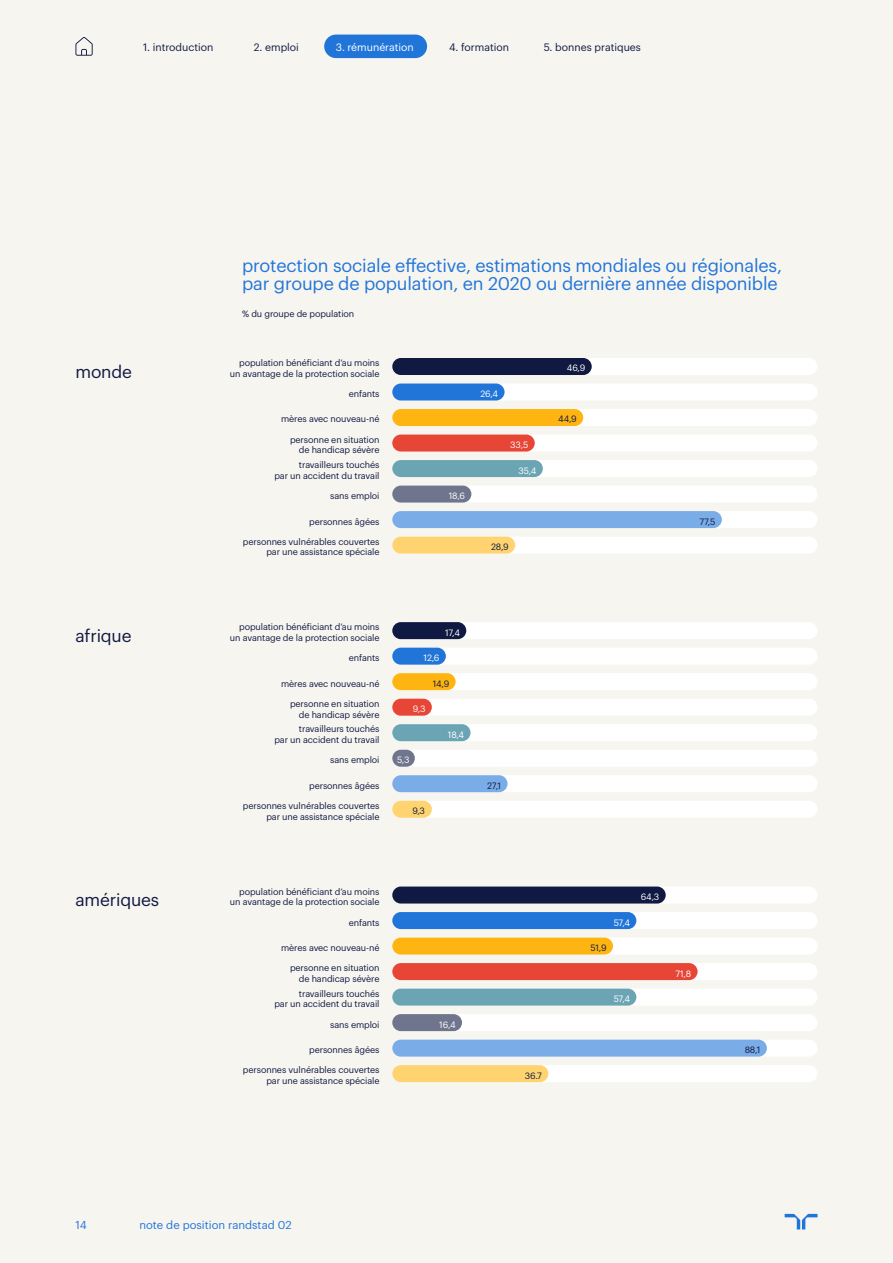
<style>
.page{position:relative;width:893px;height:1263px;background:#f7f5f0}
.page>*{position:absolute;margin:0;border:0;box-sizing:border-box;transform-origin:0 0}
.SubSub_Head{font:18px/18px "Graphik";letter-spacing:-.01em;color:#2175d9}
.Introduction{font:17.25px "Graphik";letter-spacing:-.01em;color:#0f1941}
.t1{font:11.25px "Graphik";color:#2175d9}
.t2{font:10.5px "Graphik";color:#0f1941}
.t3{font:10.5px "Graphik";color:#fff}
.Bodycopy{font:9px/10.8px "Graphik";letter-spacing:-.01em;color:#0f1941;text-align:right}
.Bodycopy-2{font:9px "Graphik";letter-spacing:-.01em;color:#fff}
</style>
<div class="page">
<div style="left:392px;top:434px;width:425px;height:18px;background:#fff;border-radius:9px"></div>
<div style="left:392px;top:537px;width:425px;height:17px;background:#fff;border-radius:9px"></div>
<div style="left:392px;top:383px;width:425px;height:17px;background:#fff;border-radius:9px"></div>
<div style="left:392px;top:486px;width:425px;height:17px;background:#fff;border-radius:9px"></div>
<div style="left:392px;top:409px;width:425px;height:17px;background:#fff;border-radius:9px"></div>
<div style="left:392px;top:511px;width:425px;height:17px;background:#fff;border-radius:9px"></div>
<div style="left:392px;top:358px;width:425px;height:17px;background:#fff;border-radius:9px"></div>
<div style="left:392px;top:460px;width:425px;height:17px;background:#fff;border-radius:9px"></div>
<div style="left:392px;top:434px;width:143px;height:18px;background:#e74536;border-radius:9px"></div>
<div style="left:392px;top:537px;width:123px;height:17px;background:#ffd370;border-radius:9px"></div>
<div style="left:392px;top:383px;width:113px;height:17px;background:#2175d9;border-radius:9px"></div>
<div style="left:392px;top:486px;width:79px;height:17px;background:#6f758d;border-radius:9px"></div>
<div style="left:392px;top:409px;width:191px;height:17px;background:#ffb511;border-radius:9px"></div>
<div style="left:392px;top:511px;width:330px;height:17px;background:#7aace8;border-radius:9px"></div>
<div style="left:392px;top:358px;width:200px;height:17px;background:#0f1941;border-radius:9px"></div>
<div style="left:392px;top:460px;width:151px;height:17px;background:#6ba5b4;border-radius:9px"></div>
<div style="left:392px;top:963px;width:425px;height:17px;background:#fff;border-radius:9px"></div>
<div style="left:392px;top:1065px;width:425px;height:17px;background:#fff;border-radius:9px"></div>
<div style="left:392px;top:912px;width:425px;height:17px;background:#fff;border-radius:9px"></div>
<div style="left:392px;top:1014px;width:425px;height:17px;background:#fff;border-radius:9px"></div>
<div style="left:392px;top:937px;width:425px;height:17px;background:#fff;border-radius:9px"></div>
<div style="left:392px;top:1039px;width:425px;height:18px;background:#fff;border-radius:9px"></div>
<div style="left:392px;top:886px;width:425px;height:17px;background:#fff;border-radius:9px"></div>
<div style="left:392px;top:988px;width:425px;height:17px;background:#fff;border-radius:9px"></div>
<div style="left:392px;top:963px;width:306px;height:17px;background:#e74536;border-radius:9px"></div>
<div style="left:392px;top:1065px;width:156px;height:17px;background:#ffd370;border-radius:9px"></div>
<div style="left:392px;top:912px;width:244px;height:17px;background:#2175d9;border-radius:9px"></div>
<div style="left:392px;top:1014px;width:70px;height:17px;background:#6f758d;border-radius:9px"></div>
<div style="left:392px;top:937px;width:221px;height:17px;background:#ffb511;border-radius:9px"></div>
<div style="left:392px;top:1039px;width:375px;height:18px;background:#7aace8;border-radius:9px"></div>
<div style="left:392px;top:886px;width:274px;height:17px;background:#0f1941;border-radius:9px"></div>
<div style="left:392px;top:988px;width:244px;height:17px;background:#6ba5b4;border-radius:9px"></div>
<div style="left:392px;top:699px;width:425px;height:17px;background:#fff;border-radius:9px"></div>
<div style="left:392px;top:801px;width:425px;height:17px;background:#fff;border-radius:9px"></div>
<div style="left:392px;top:648px;width:425px;height:17px;background:#fff;border-radius:9px"></div>
<div style="left:392px;top:750px;width:425px;height:17px;background:#fff;border-radius:9px"></div>
<div style="left:392px;top:673px;width:425px;height:17px;background:#fff;border-radius:9px"></div>
<div style="left:392px;top:775px;width:425px;height:17px;background:#fff;border-radius:9px"></div>
<div style="left:392px;top:622px;width:425px;height:17px;background:#fff;border-radius:9px"></div>
<div style="left:392px;top:724px;width:425px;height:17px;background:#fff;border-radius:9px"></div>
<div style="left:392px;top:699px;width:40px;height:17px;background:#e74536;border-radius:9px"></div>
<div style="left:392px;top:801px;width:40px;height:17px;background:#ffd370;border-radius:9px"></div>
<div style="left:392px;top:648px;width:54px;height:17px;background:#2175d9;border-radius:9px"></div>
<div style="left:392px;top:750px;width:23px;height:17px;background:#6f758d;border-radius:9px"></div>
<div style="left:392px;top:673px;width:64px;height:17px;background:#ffb511;border-radius:9px"></div>
<div style="left:392px;top:775px;width:115px;height:17px;background:#7aace8;border-radius:9px"></div>
<div style="left:392px;top:622px;width:74px;height:17px;background:#0f1941;border-radius:9px"></div>
<div style="left:392px;top:724px;width:78px;height:17px;background:#6ba5b4;border-radius:9px"></div>
<svg style="left:75px;top:37px;width:18px;height:19px"></svg>
<svg style="left:785px;top:1214px;width:32px;height:15px"></svg>
<div style="left:324px;top:35px;width:103px;height:23px;background:#2175d9;border-radius:12px"></div>
<p class="t2" style="left:143px;top:39px;width:72px">1. introduction</p>
<p class="t2" style="left:254px;top:39px;width:47px">2. emploi</p>
<p class="t3" style="left:336px;top:39px;width:80px">3. rémunération</p>
<p class="t2" style="left:449px;top:39px;width:62px">4. formation</p>
<p class="t2" style="left:544px;top:39px;width:99px">5. bonnes pratiques</p>
<p class="Introduction" style="left:75px;top:359px;width:58px">monde</p>
<p class="SubSub_Head" style="left:242px;top:254px;width:541px">protection sociale effective, estimations mondiales ou régionales, par groupe de population, en 2020 ou dernière année disponible</p>
<p class="Bodycopy" style="left:242px;top:307px;width:114px">% du groupe de population</p>
<p class="Bodycopy" style="left:230px;top:357px;width:151px">population bénéficiant d’au moins un avantage de la protection sociale</p>
<p class="Bodycopy-2" style="left:567px;top:361px;width:20px">46,9</p>
<p class="Bodycopy" style="left:349px;top:388px;width:32px">enfants</p>
<p class="Bodycopy-2" style="left:480px;top:387px;width:19px">26,4</p>
<p class="Bodycopy" style="left:281px;top:413px;width:100px">mères avec nouveau-né</p>
<p class="Bodycopy" style="left:558px;top:413px;width:20px">44,9</p>
<p class="Bodycopy" style="left:290px;top:433px;width:91px">personne en situation de handicap sévère</p>
<p class="Bodycopy-2" style="left:510px;top:438px;width:20px">33,5</p>
<p class="Bodycopy" style="left:274px;top:459px;width:107px">travailleurs touchés<br>par un accident du travail</p>
<p class="Bodycopy-2" style="left:519px;top:463px;width:19px">35,4</p>
<p class="Bodycopy" style="left:330px;top:490px;width:51px">sans emploi</p>
<p class="Bodycopy-2" style="left:449px;top:489px;width:18px">18,6</p>
<p class="Bodycopy" style="left:309px;top:515px;width:72px">personnes âgées</p>
<p class="Bodycopy" style="left:699px;top:515px;width:17px">77,5</p>
<p class="Bodycopy" style="left:243px;top:535px;width:138px">personnes vulnérables couvertes par une assistance spéciale</p>
<p class="Bodycopy" style="left:491px;top:541px;width:19px">28,9</p>
<p class="Bodycopy" style="left:230px;top:621px;width:151px">population bénéficiant d’au moins un avantage de la protection sociale</p>
<p class="Introduction" style="left:75px;top:623px;width:58px">afrique</p>
<p class="Bodycopy-2" style="left:445px;top:625px;width:16px">17,4</p>
<p class="Bodycopy-2" style="left:424px;top:651px;width:17px">12,6</p>
<p class="Bodycopy" style="left:433px;top:677px;width:18px">14,9</p>
<p class="Bodycopy-2" style="left:413px;top:702px;width:14px">9,3</p>
<p class="Bodycopy-2" style="left:448px;top:728px;width:18px">18,4</p>
<p class="Bodycopy-2" style="left:397px;top:753px;width:14px">5,3</p>
<p class="Bodycopy" style="left:349px;top:652px;width:32px">enfants</p>
<p class="Bodycopy" style="left:281px;top:677px;width:100px">mères avec nouveau-né</p>
<p class="Bodycopy" style="left:290px;top:697px;width:91px">personne en situation de handicap sévère</p>
<p class="Bodycopy" style="left:274px;top:723px;width:107px">travailleurs touchés<br>par un accident du travail</p>
<p class="Bodycopy" style="left:330px;top:754px;width:51px">sans emploi</p>
<p class="Bodycopy" style="left:309px;top:779px;width:72px">personnes âgées</p>
<p class="Bodycopy" style="left:243px;top:799px;width:138px">personnes vulnérables couvertes par une assistance spéciale</p>
<p class="Bodycopy" style="left:412px;top:805px;width:14px">9,3</p>
<p class="Bodycopy" style="left:487px;top:779px;width:15px">27,1</p>
<p class="Bodycopy" style="left:230px;top:885px;width:151px">population bénéficiant d’au moins un avantage de la protection sociale</p>
<p class="Introduction" style="left:75px;top:887px;width:85px">amériques</p>
<p class="Bodycopy-2" style="left:641px;top:890px;width:20px">64,3</p>
<p class="Bodycopy-2" style="left:614px;top:915px;width:18px">57,4</p>
<p class="Bodycopy" style="left:590px;top:941px;width:18px">51,9</p>
<p class="Bodycopy" style="left:349px;top:916px;width:32px">enfants</p>
<p class="Bodycopy" style="left:281px;top:941px;width:100px">mères avec nouveau-né</p>
<p class="Bodycopy" style="left:290px;top:962px;width:91px">personne en situation de handicap sévère</p>
<p class="Bodycopy" style="left:274px;top:987px;width:107px">travailleurs touchés<br>par un accident du travail</p>
<p class="Bodycopy" style="left:330px;top:1018px;width:51px">sans emploi</p>
<p class="Bodycopy" style="left:309px;top:1044px;width:72px">personnes âgées</p>
<p class="Bodycopy" style="left:243px;top:1064px;width:138px">personnes vulnérables couvertes par une assistance spéciale</p>
<p class="Bodycopy-2" style="left:439px;top:1017px;width:18px">16,4</p>
<p class="Bodycopy" style="left:525px;top:1069px;width:19px">36.7</p>
<p class="Bodycopy-2" style="left:614px;top:992px;width:18px">57,4</p>
<p class="Bodycopy-2" style="left:676px;top:966px;width:17px">71,8</p>
<p class="t1" style="left:75px;top:1217px;width:13px">14</p>
<p class="t1" style="left:139px;top:1217px;width:154px">note de position randstad 02</p>
<p class="Bodycopy" style="left:745px;top:1044px;width:17px">88,1</p>
</div>
